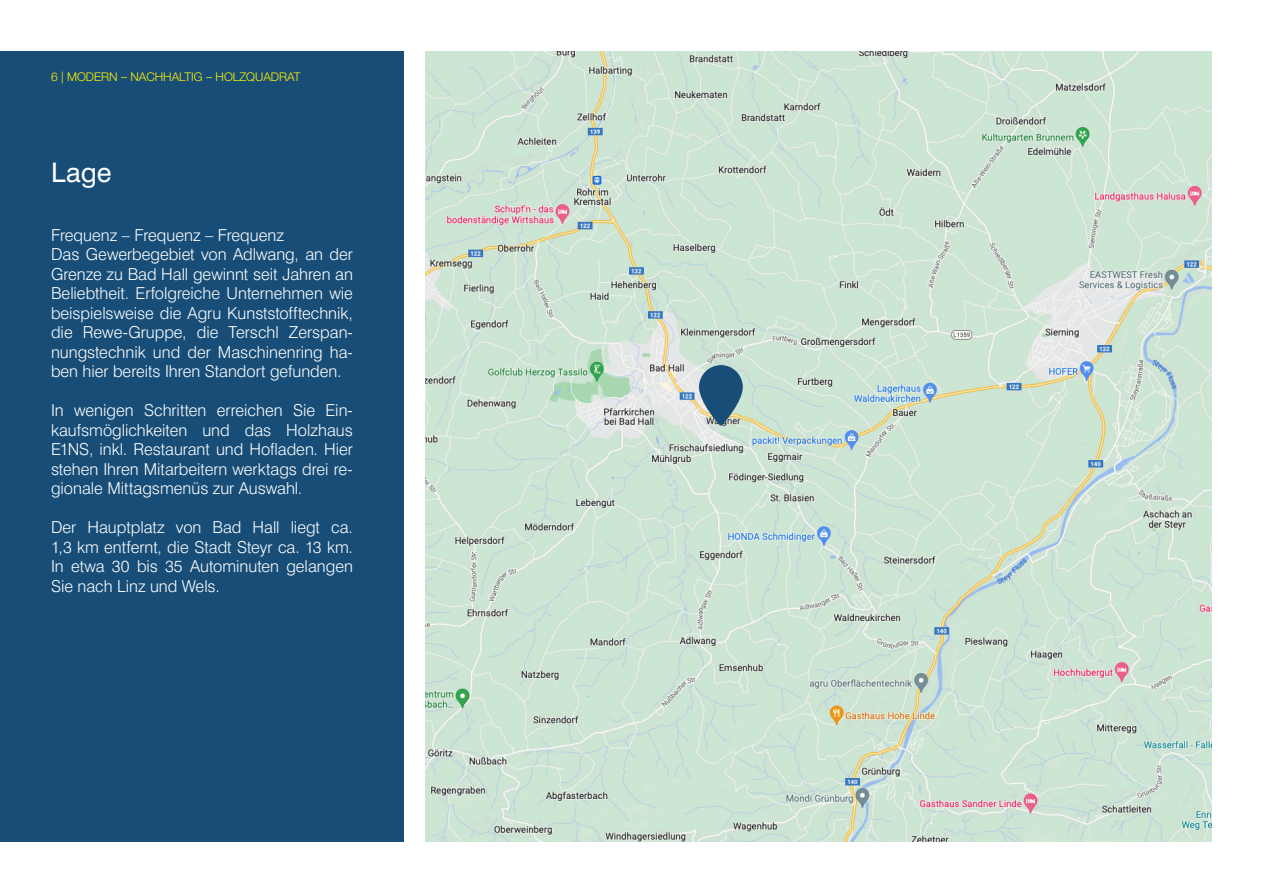
<style>
.page{position:relative;width:1263px;height:893px;background:#fff}
.page>*{position:absolute;margin:0;border:0;box-sizing:border-box;transform-origin:0 0}
.t1{font:27px "Swiss 721 BT";color:#fff}
.t2{font:300 16.5px/19.5px "Swiss 721 BT";color:#fff;text-align:justify}
.t3{font:300 12px "Helvetica Neue LT Pro";color:#fff101}
</style>
<div class="page">
<img style="left:425px;top:51px;width:787px;height:791px">
<div style="left:0;top:51px;width:404px;height:791px;background:#174d77"></div>
<svg style="left:699px;top:365px;width:44px;height:61px;background:#51788f"></svg>
<p class="t3" style="left:51px;top:69px;width:251px">6 | MODERN – NACHHALTIG – HOLZQUADRAT</p>
<h1 class="t1" style="left:51px;top:156px;width:62px">Lage</h1>
<p class="t2" style="left:51px;top:225px;width:303px;text-align:left">Frequenz – Frequenz – Frequenz<br>Das Gewerbegebiet von Adlwang, an der Grenze zu Bad Hall gewinnt seit Jahren an Beliebtheit. Erfolgreiche Unternehmen wie beispielsweise die Agru Kunststofftechnik, die Rewe-Gruppe, die Terschl Zerspan&shy;nungstechnik und der Maschinenring ha&shy;ben hier bereits Ihren Standort gefunden.</p>
<p class="t2" style="left:51px;top:401px;width:303px">In wenigen Schritten erreichen Sie Ein&shy;kaufsmöglichkeiten und das Holzhaus E1NS, inkl. Restaurant und Hofladen. Hier stehen Ihren Mitarbeitern werktags drei re&shy;gionale Mittagsmenüs zur Auswahl.</p>
<p class="t2" style="left:51px;top:518px;width:303px">Der Hauptplatz von Bad Hall liegt ca.<br>1,3 km entfernt, die Stadt Steyr ca. 13 km.<br>In etwa 30 bis 35 Autominuten gelangen Sie nach Linz und Wels.</p>
</div>
